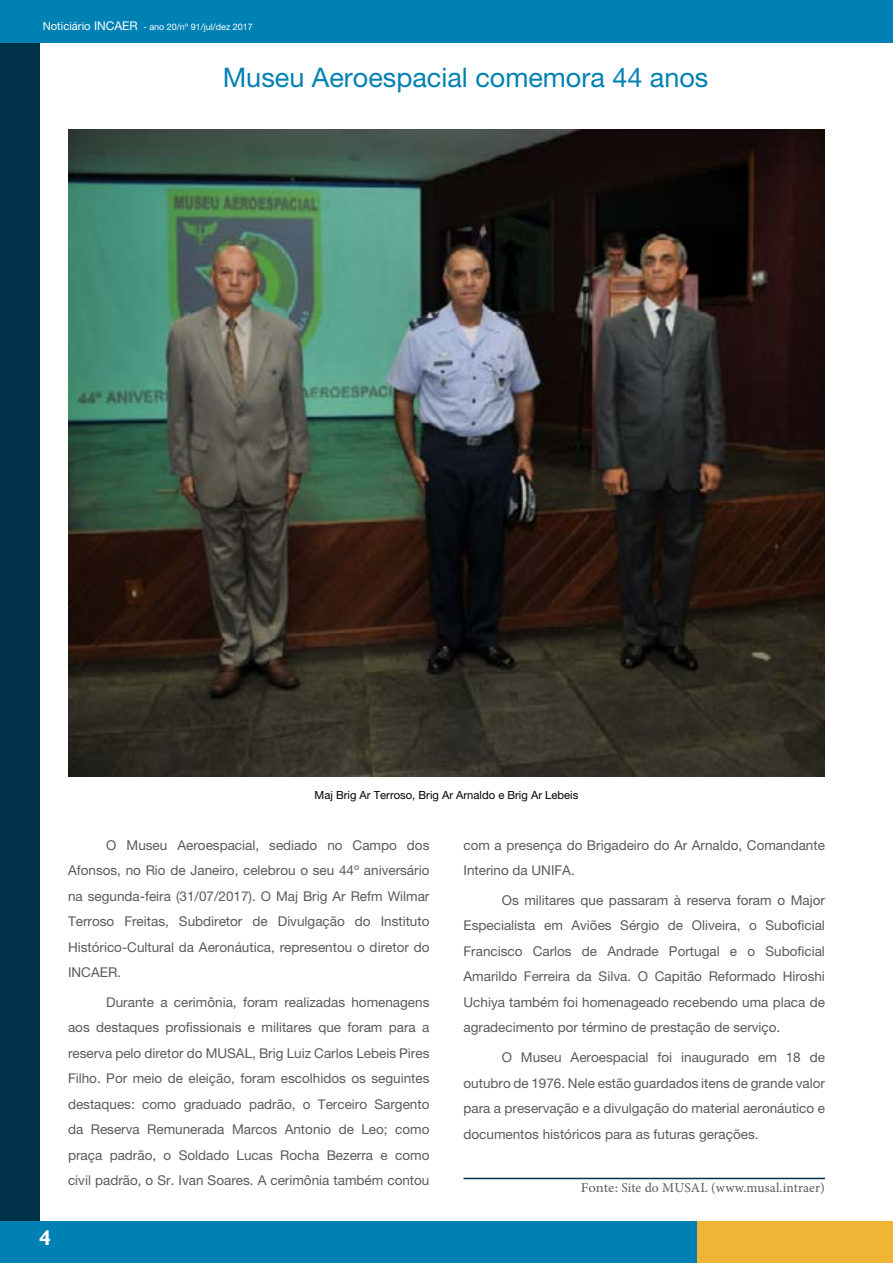
<style>
.page{position:relative;width:893px;height:1263px;background:#fff}
.page>*{position:absolute;margin:0;border:0;box-sizing:border-box;transform-origin:0 0}
.t1{font:27px "Helvetica Neue LT Pro";color:#0081b4}
.t2{font:700 21px "Humanist 521 BT";color:#fff}
.t3{font:13.5px/25.5px "Helvetica Neue LT Pro";color:#5a5a5b;text-align:justify}
.t4{font:13.5px "Minion Pro";letter-spacing:.01em;color:#5a5a5b;scale:1.09 1}
.t5{font:11.25px "Helvetica Neue LT Pro";color:#000}
.t6{font:11.25px "Helvetica Neue LT Pro";color:#fff}
.t7{font:9px "Helvetica Neue LT Pro";color:#fff}
.s1{font-size:12px}
.s2{font-size:9px}
</style>
<div class="page">
<div style="left:0;top:1px;width:40px;height:1261px;background:#003149"></div>
<div style="left:0;top:0;width:893px;height:43px;background:#0081b4"></div>
<div style="left:0;top:1221px;width:698px;height:42px;background:#0081b4"></div>
<div style="left:697px;top:1221px;width:196px;height:42px;background:#f0b537"></div>
<hr style="left:463px;top:1178px;width:362px;height:1px;background:#00304a">
<img style="left:68px;top:130px;width:757px;height:647px">
<p class="t6" style="left:43px;top:20px;width:106px">Noticiário <span class="s1">INCAER</span> <span class="s2">-</span></p>
<p class="t7" style="left:149px;top:22px;width:105px">ano 20/nº 91/jul/dez 2017</p>
<h1 class="t1" style="left:223px;top:62px;width:487px">Museu Aeroespacial comemora 44 anos</h1>
<h2 class="t2" style="left:40px;top:1225px;width:13px">4</h2>
<p class="t5" style="left:315px;top:788px;width:265px">Maj Brig Ar Terroso, Brig Ar Arnaldo e Brig Ar Lebeis</p>
<p class="t3" style="left:68px;top:832px;width:363px;text-indent:38px">O Museu Aeroespacial, sediado no Campo dos Afonsos, no Rio de Janeiro, celebrou o seu 44º aniversário na segunda-feira (31/07/2017). O Maj Brig Ar Refm Wilmar Terroso Freitas, Subdiretor de Divulgação do Instituto Histórico-Cultural da Aeronáutica, representou o diretor do INCAER.</p>
<p class="t3" style="left:68px;top:989px;width:363px;text-indent:38px">Durante a cerimônia, foram realizadas homenagens aos destaques profissionais e militares que foram para a reserva pelo diretor do MUSAL, Brig Luiz Carlos Lebeis Pires Filho. Por meio de eleição, foram escolhidos os seguintes destaques: como graduado padrão, o Terceiro Sargento da Reserva Remunerada Marcos Antonio de Leo; como praça padrão, o Soldado Lucas Rocha Bezerra e como civil padrão, o Sr. Ivan Soares. A cerimônia também contou</p>
<p class="t3" style="left:463px;top:832px;width:363px">com a presença do Brigadeiro do Ar Arnaldo, Comandante<br>Interino da UNIFA.</p>
<p class="t3" style="left:463px;top:887px;width:363px;text-indent:38px">Os militares que passaram à reserva foram o Major Especialista em Aviões Sérgio de Oliveira, o Suboficial Francisco Carlos de Andrade Portugal e o Suboficial Amarildo Ferreira da Silva. O Capitão Reformado Hiroshi Uchiya também foi homenageado recebendo uma placa de agradecimento por término de prestação de serviço.</p>
<p class="t3" style="left:463px;top:1044px;width:363px;text-indent:38px">O Museu Aeroespacial foi inaugurado em 18 de outubro de 1976. Nele estão guardados itens de grande valor para a preservação e a divulgação do material aeronáutico e documentos históricos para as futuras gerações.</p>
<p class="t4" style="left:581px;top:1178px;width:226px">Fonte: Site do MUSAL (www.musal.intraer)</p>
</div>
